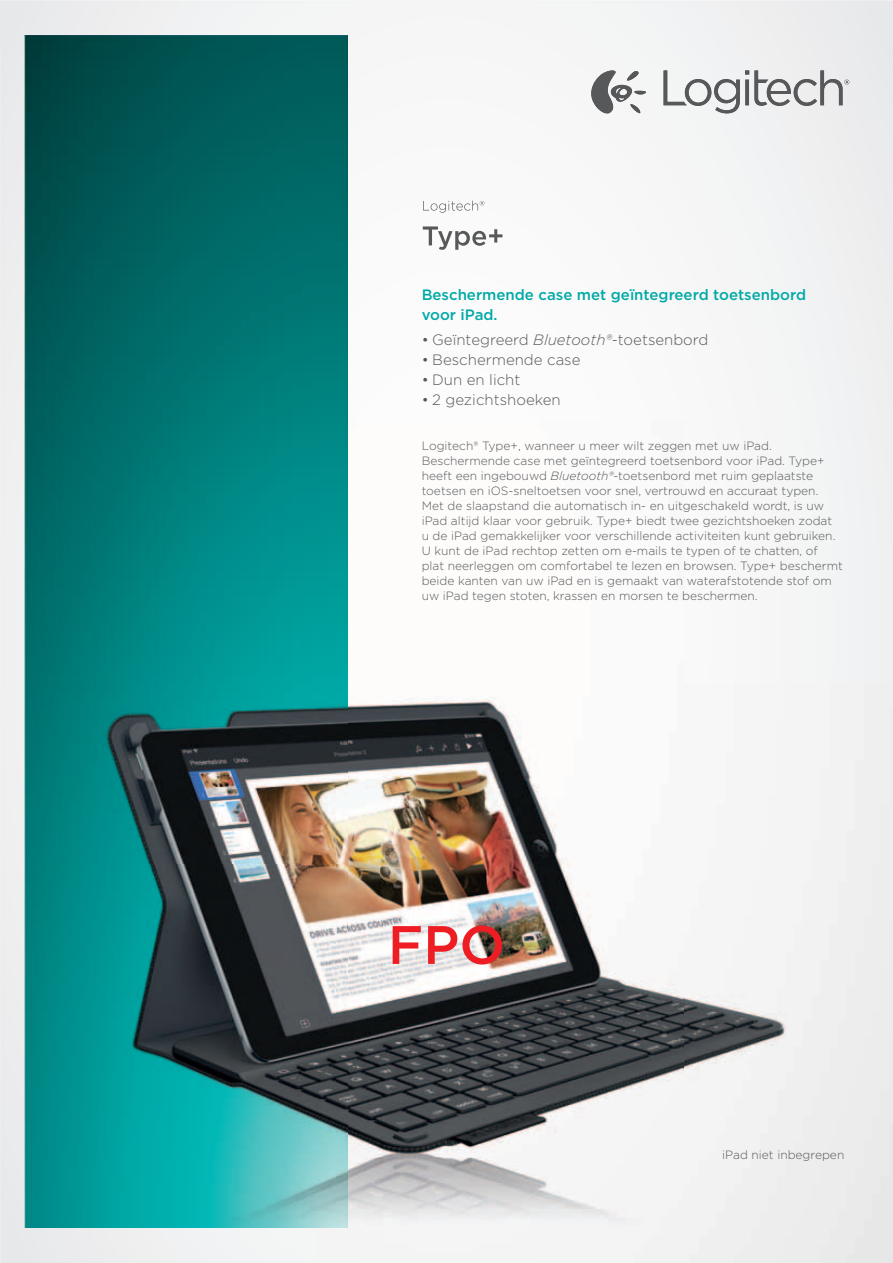
<style>
.page{position:relative;width:893px;height:1263px;background:#fff}
.page>*{position:absolute;margin:0;border:0;box-sizing:border-box;transform-origin:0 0}
.t1{font:500 54px "Gotham";color:#ee1d23}
.t2{font:300 15px "Gotham";color:#57585a}
.t3{font:500 15px/20px "Gotham";color:#00a9a7}
.t4{font:300 12px/15px "Gotham";color:#57585a}
.s1{font-style:italic}
</style>
<div class="page">
<img style="left:0;top:0;width:892px;height:52px">
<div style="left:0;top:52px;width:52px;height:1211px;background:#eeeeef"></div>
<img style="left:347px;top:52px;width:336px;height:1105px">
<div style="left:683px;top:52px;width:209px;height:1211px;background:#f2f3f4"></div>
<img style="left:315px;top:1157px;width:368px;height:106px">
<img style="left:25px;top:35px;width:322px;height:1193px">
<img style="left:423px;top:201px;width:61px;height:12px">
<img style="left:423px;top:226px;width:79px;height:24px">
<svg style="left:663px;top:70px;width:186px;height:43px"></svg>
<svg style="left:590px;top:70px;width:57px;height:44px"></svg>
<img style="left:611px;top:85px;width:21px;height:17px">
<p class="t3" style="left:422px;top:286px;width:386px">Beschermende case met geïntegreerd toetsenbord voor iPad.</p>
<p class="t2" style="left:422px;top:330px;width:288px">• Geïntegreerd <span class="s1">Bluetooth®</span>-toetsenbord</p>
<p class="t2" style="left:422px;top:350px;width:160px">• Beschermende case</p>
<p class="t2" style="left:422px;top:370px;width:100px">• Dun en licht</p>
<p class="t2" style="left:422px;top:390px;width:141px">• 2 gezichtshoeken</p>
<p class="t4" style="left:422px;top:438px;width:423px">Logitech® Type+, wanneer u meer wilt zeggen met uw iPad.<br>Beschermende case met geïntegreerd toetsenbord voor iPad. Type+ heeft een ingebouwd <span class="s1">Bluetooth®</span>-toetsenbord met ruim geplaatste toetsen en iOS-sneltoetsen voor snel, vertrouwd en accuraat typen.<br>Met de slaapstand die automatisch in- en uitgeschakeld wordt, is uw iPad altijd klaar voor gebruik. Type+ biedt twee gezichtshoeken zodat<br>u de iPad gemakkelijker voor verschillende activiteiten kunt gebruiken.<br>U kunt de iPad rechtop zetten om e-mails te typen of te chatten, of plat neerleggen om comfortabel te lezen en browsen. Type+ beschermt beide kanten van uw iPad en is gemaakt van waterafstotende stof om uw iPad tegen stoten, krassen en morsen te beschermen.</p>
<h1 class="t1" style="left:388px;top:921px;width:119px">FPO</h1>
<p class="t4" style="left:722px;top:1147px;width:124px">iPad niet inbegrepen</p>
</div>
